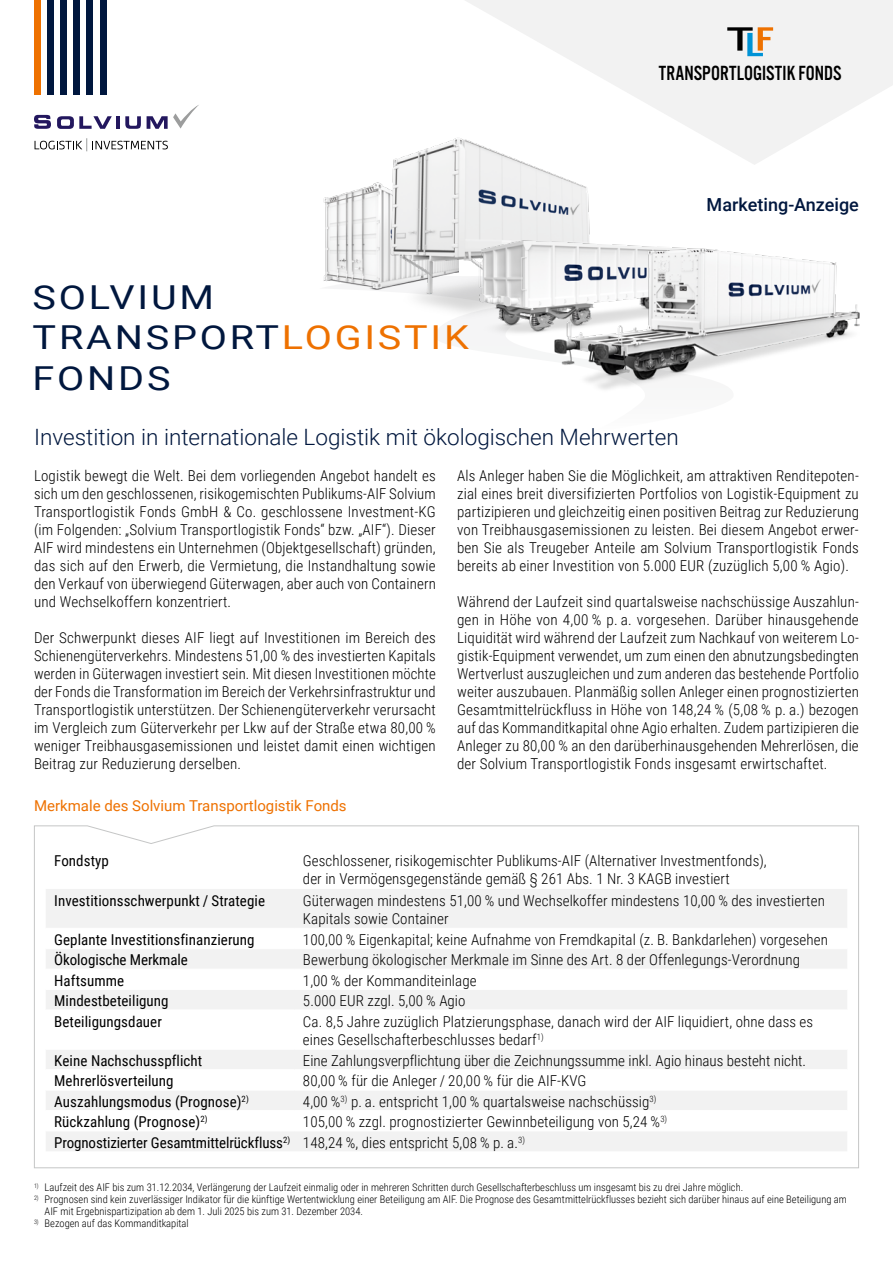
<style>
.page{position:relative;width:893px;height:1263px;background:#fff}
.page>*{position:absolute;margin:0;border:0;box-sizing:border-box;transform-origin:0 0}
.t1{font:33px/40.5px "Roboto";letter-spacing:.07em;color:#00173e;scale:1.2 1}
.t2{font:300 22.5px "Roboto";color:#00173e}
.t3{font:21.3px "Alternate Got No 3 D";color:#000;scale:.93 1}
.t4{font:500 18px "Roboto";color:#00173e}
.t5{font:300 15px/18px "Roboto Condensed";letter-spacing:.005em;color:#000;text-align:justify}
.t6{font:15px "Roboto Condensed";letter-spacing:.005em;color:#000}
.t7{font:15px "Roboto";color:#ee7100}
.t8{font:300 10.5px/12px "Roboto Condensed";color:#000}
.s1{color:#ee7100}
.s2{font-weight:400}
</style>
<div class="page">
<img style="left:323px;top:188px;width:39px;height:98px">
<img style="left:362px;top:138px;width:227px;height:169px">
<img style="left:437px;top:199px;width:152px;height:137px">
<img style="left:543px;top:217px;width:317px;height:173px">
<svg style="left:34px;top:825px;width:825px;height:343px"></svg>
<svg style="left:46px;top:850px;width:801px;height:39px"></svg>
<svg style="left:46px;top:889px;width:801px;height:262px;fill:#f2f2f2"></svg>
<hr style="left:46px;top:849px;width:248px;height:1px;background:#fff">
<hr style="left:294px;top:849px;width:553px;height:1px;background:#fff">
<hr style="left:46px;top:928px;width:248px;height:1px;background:#fff">
<hr style="left:294px;top:928px;width:553px;height:1px;background:#fff">
<hr style="left:46px;top:948px;width:248px;height:1px;background:#fff">
<hr style="left:294px;top:948px;width:553px;height:1px;background:#fff">
<hr style="left:46px;top:969px;width:248px;height:1px;background:#fff">
<hr style="left:294px;top:969px;width:553px;height:1px;background:#fff">
<hr style="left:46px;top:989px;width:248px;height:1px;background:#fff">
<hr style="left:294px;top:989px;width:553px;height:1px;background:#fff">
<hr style="left:46px;top:1009px;width:248px;height:1px;background:#fff">
<hr style="left:294px;top:1009px;width:553px;height:1px;background:#fff">
<hr style="left:46px;top:1049px;width:248px;height:1px;background:#fff">
<hr style="left:294px;top:1049px;width:553px;height:1px;background:#fff">
<hr style="left:46px;top:1069px;width:248px;height:1px;background:#fff">
<hr style="left:294px;top:1069px;width:553px;height:1px;background:#fff">
<hr style="left:46px;top:1090px;width:248px;height:1px;background:#fff">
<hr style="left:294px;top:1090px;width:553px;height:1px;background:#fff">
<hr style="left:46px;top:1110px;width:248px;height:1px;background:#fff">
<hr style="left:294px;top:1110px;width:553px;height:1px;background:#fff">
<hr style="left:46px;top:1130px;width:248px;height:1px;background:#fff">
<hr style="left:294px;top:1130px;width:553px;height:1px;background:#fff">
<div style="left:34px;top:0;width:7px;height:95px;background:#ee7100"></div>
<div style="left:47px;top:0;width:7px;height:95px;background:#00173e"></div>
<div style="left:60px;top:0;width:7px;height:95px;background:#00173e"></div>
<div style="left:73px;top:0;width:7px;height:95px;background:#00173e"></div>
<div style="left:87px;top:0;width:6px;height:95px;background:#00173e"></div>
<div style="left:100px;top:0;width:6px;height:95px;background:#00173e"></div>
<svg style="left:34px;top:115px;width:17px;height:14px"></svg>
<svg style="left:57px;top:116px;width:55px;height:13px"></svg>
<hr style="left:116px;top:116px;width:4px;height:13px;background:#23175e">
<svg style="left:125px;top:116px;width:16px;height:13px"></svg>
<svg style="left:147px;top:105px;width:52px;height:24px"></svg>
<svg style="left:35px;top:138px;width:133px;height:13px"></svg>
<svg style="left:464px;top:0;width:429px;height:165px;fill:#f2f2f2"></svg>
<svg style="left:727px;top:27px;width:46px;height:29px"></svg>
<h3 class="t3" style="left:659px;top:61px;width:198px">TRANSPORTLOGISTIK FONDS</h3>
<h1 class="t1" style="left:33px;top:276px;width:365px">SOLVIUM<br>TRANSPORT<span class="s1">LOGISTIK<br></span>FONDS</h1>
<h2 class="t2" style="left:34px;top:421px;width:646px">Investition in internationale Logistik mit ökologischen Mehrwerten</h2>
<p class="t4" style="left:707px;top:192px;width:154px">Marketing-Anzeige</p>
<p class="t5" style="left:34px;top:466px;width:403px">Logistik bewegt die Welt. Bei dem vorliegenden Angebot handelt es sich um den geschlossenen, risikogemischten Publikums-AIF Solvium Transportlogistik Fonds GmbH &amp; Co. geschlossene Investment-KG (im Folgenden: „Solvium Transportlogistik Fonds“ bzw. „AIF“). Dieser AIF wird mindestens ein Unternehmen (Objektgesellschaft) gründen, das sich auf den Erwerb, die Vermietung, die Instandhaltung sowie den Verkauf von überwiegend Güterwagen, aber auch von Containern und Wechselkoffern konzentriert.</p>
<p class="t5" style="left:34px;top:628px;width:403px">Der Schwerpunkt dieses AIF liegt auf Investitionen im Bereich des Schienengüterverkehrs. Mindestens 51,00 % des investierten Kapitals werden in Güterwagen investiert sein. Mit diesen Investitionen möchte der Fonds die Transformation im Bereich der Verkehrsinfrastruktur und Transportlogistik unterstützen. Der Schienengüterverkehr verursacht im Vergleich zum Güterverkehr per Lkw auf der Straße etwa 80,00 % weniger Treibhausgasemissionen und leistet damit einen wichtigen Beitrag zur Reduzierung derselben.</p>
<p class="t7" style="left:34px;top:795px;width:314px">Merkmale des Solvium Transportlogistik Fonds</p>
<p class="t5" style="left:457px;top:466px;width:403px">Als Anleger haben Sie die Möglichkeit, am attraktiven Renditepoten&shy;zial eines breit diversifizierten Portfolios von Logistik-Equipment zu partizipieren und gleichzeitig einen positiven Beitrag zur Reduzierung von Treibhausgasemissionen zu leisten. Bei diesem Angebot erwer&shy;ben Sie als Treugeber Anteile am Solvium Transportlogistik Fonds bereits ab einer Investition von 5.000 EUR (zuzüglich 5,00 % Agio).</p>
<p class="t5" style="left:457px;top:592px;width:403px">Während der Laufzeit sind quartalsweise nachschüssige Auszahlun&shy;gen in Höhe von 4,00 % p. a. vorgesehen. Darüber hinausgehende Liquidität wird während der Laufzeit zum Nachkauf von weiterem Lo&shy;gistik-Equipment verwendet, um zum einen den abnutzungsbedingten Wertverlust auszugleichen und zum anderen das bestehende Portfolio weiter auszubauen. Planmäßig sollen Anleger einen prognostizierten Gesamtmittelrückfluss in Höhe von 148,24 % (5,08 % p. a.) bezogen auf das Kommanditkapital ohne Agio erhalten. Zudem partizipieren die Anleger zu 80,00 % an den darüberhinausgehenden Mehrerlösen, die der Solvium Transportlogistik Fonds insgesamt erwirtschaftet.</p>
<p class="t6" style="left:54px;top:850px;width:56px">Fondstyp</p>
<p class="t5" style="left:303px;top:851px;width:465px">Geschlossener, risikogemischter Publikums-AIF (Alternativer Investmentfonds), der in Vermögensgegenstände gemäß § 261 Abs. 1 Nr. 3 KAGB investiert</p>
<p class="t6" style="left:54px;top:890px;width:212px">Investitionsschwerpunkt / Strategie</p>
<p class="t5" style="left:303px;top:891px;width:523px">Güterwagen mindestens 51,00 % und Wechselkoffer mindestens 10,00 % des investierten<br>Kapitals sowie Container</p>
<p class="t6" style="left:54px;top:929px;width:202px">Geplante Investitionsfinanzierung</p>
<p class="t5" style="left:303px;top:930px;width:526px">100,00 % Eigenkapital; keine Aufnahme von Fremdkapital (z. B. Bankdarlehen) vorgesehen</p>
<p class="t6" style="left:54px;top:950px;width:135px">Ökologische Merkmale</p>
<p class="t5" style="left:303px;top:950px;width:498px">Bewerbung ökologischer Merkmale im Sinne des Art. 8 der Offenlegungs-Verordnung</p>
<p class="t6" style="left:54px;top:970px;width:71px">Haftsumme</p>
<p class="t5" style="left:303px;top:971px;width:175px">1,00 % der Kommanditeinlage</p>
<p class="t6" style="left:54px;top:990px;width:116px">Mindestbeteiligung</p>
<p class="t5" style="left:303px;top:991px;width:164px">5.000 EUR zzgl. 5,00 % Agio</p>
<p class="t6" style="left:54px;top:1011px;width:109px">Beteiligungsdauer</p>
<p class="t5" style="left:303px;top:1012px;width:512px">Ca. 8,5 Jahre zuzüglich Platzierungsphase, danach wird der AIF liquidiert, ohne dass es eines Gesellschafterbeschlusses bedarf<sup>1)</sup></p>
<p class="t6" style="left:54px;top:1050px;width:150px">Keine Nachschusspflicht</p>
<p class="t5" style="left:303px;top:1051px;width:505px">Eine Zahlungsverpflichtung über die Zeichnungssumme inkl. Agio hinaus besteht nicht.</p>
<p class="t6" style="left:54px;top:1070px;width:121px">Mehrerlösverteilung</p>
<p class="t5" style="left:303px;top:1071px;width:285px">80,00 % für die Anleger / 20,00 % für die AIF-KVG</p>
<p class="t6" style="left:54px;top:1091px;width:196px">Auszahlungsmodus (Prognose)<sup>2)</sup></p>
<p class="t5" style="left:303px;top:1092px;width:355px">4,00 %<sup>3)</sup> p. a. entspricht 1,00 % quartalsweise nachschüssig<sup>3)</sup></p>
<p class="t6" style="left:54px;top:1111px;width:155px">Rückzahlung (Prognose)<sup>2)</sup></p>
<p class="t5" style="left:54px;top:1111px;width:614px;line-height:20.4px;text-indent:249px">105,00 % zzgl. prognostizierter Gewinnbeteiligung von 5,24 %<sup>3)<br></sup><span class="s2">Prognostizierter Gesamtmittelrückfluss</span><sup>2)</sup> 148,24 %, dies entspricht 5,08 % p. a.<sup>3)</sup></p>
<p class="t8" style="left:34px;top:1181px;width:711px"><sup>1)</sup> Laufzeit des AIF bis zum 31.12.2034, Verlängerung der Laufzeit einmalig oder in mehreren Schritten durch Gesellschafterbeschluss um insgesamt bis zu drei Jahre möglich.</p>
<p class="t8" style="left:45px;top:1193px;width:804px;text-indent:-11px"><sup>2)</sup> Prognosen sind kein zuverlässiger Indikator für die künftige Wertentwicklung einer Beteiligung am AIF. Die Prognose des Gesamtmittelrückflusses bezieht sich darüber hinaus auf eine Beteiligung am<br>AIF mit Ergebnispartizipation ab dem 1. Juli 2025 bis zum 31. Dezember 2034.</p>
<p class="t8" style="left:34px;top:1217px;width:156px"><sup>3)</sup> Bezogen auf das Kommanditkapital</p>
</div>
